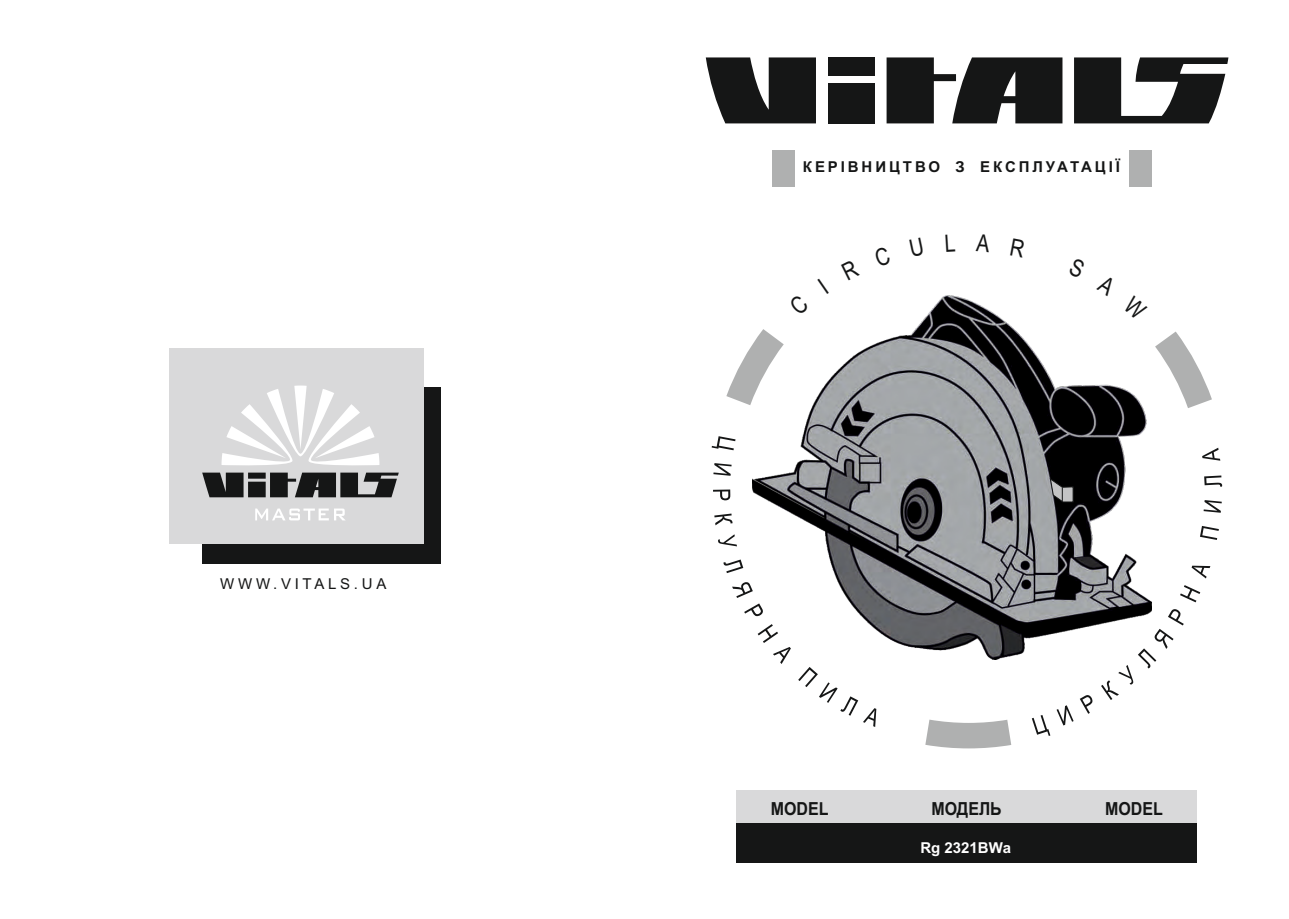
<style>
.page{position:relative;width:1289px;height:919px;background:#fff}
.page>*{position:absolute;margin:0;border:0;box-sizing:border-box;transform-origin:0 0}
.t1{font:700 18px "Arial";color:#151616;scale:.89 1}
.t2{font:700 15px "Arial";letter-spacing:.195em;color:#151616}
.t3{font:15px "Arial";letter-spacing:.25em;color:#151616}
.t4{font:700 15px "Arial";color:#fff}
</style>
<div class="page">
<div style="left:828px;top:57px;width:47px;height:19px;background:#151616"></div>
<div style="left:828px;top:83px;width:47px;height:40px;background:#151616"></div>
<svg style="left:705px;top:57px;width:111px;height:66px;background:#3b3c3c"></svg>
<svg style="left:1074px;top:57px;width:154px;height:66px"></svg>
<svg style="left:886px;top:57px;width:176px;height:66px"></svg>
<div style="left:772px;top:150px;width:22px;height:36px;background:#afb0b0"></div>
<div style="left:1128px;top:150px;width:23px;height:36px;background:#afb0b0"></div>
<div style="left:736px;top:789px;width:460px;height:61px;background:#d9d9da"></div>
<div style="left:736px;top:823px;width:460px;height:39px;background:#151616"></div>
<svg style="left:925px;top:719px;width:87px;height:30px"></svg>
<svg style="left:1031px;top:447px;width:191px;height:289px"></svg>
<svg style="left:711px;top:436px;width:165px;height:291px"></svg>
<div style="left:202px;top:387px;width:238px;height:177px;background:#151616"></div>
<div style="left:170px;top:348px;width:254px;height:195px;background:#d9d9da"></div>
<img style="left:752px;top:295px;width:399px;height:364px">
<svg style="left:1049px;top:477px;width:24px;height:26px"></svg>
<svg style="left:202px;top:472px;width:197px;height:25px"></svg>
<svg style="left:221px;top:385px;width:158px;height:81px"></svg>
<svg style="left:255px;top:508px;width:90px;height:12px"></svg>
<svg style="left:1096px;top:295px;width:20px;height:1px"></svg>
<svg style="left:1122px;top:295px;width:90px;height:141px"></svg>
<svg style="left:726px;top:295px;width:83px;height:138px"></svg>
<p class="t3" style="left:220px;top:578px;width:167px">WWW.VITALS.UA</p>
<p class="t2" style="left:803px;top:161px;width:318px">КЕРІВНИЦТВО З ЕКСПЛУАТАЦІЇ</p>
<p class="t1" style="left:770px;top:801px;width:66px">MODEL</p>
<p class="t1" style="left:931px;top:801px;width:81px">МОДЕЛЬ</p>
<p class="t1" style="left:1105px;top:801px;width:66px">MODEL</p>
<p class="t4" style="left:920px;top:841px;width:92px">Rg 2321BWа</p>
</div>
